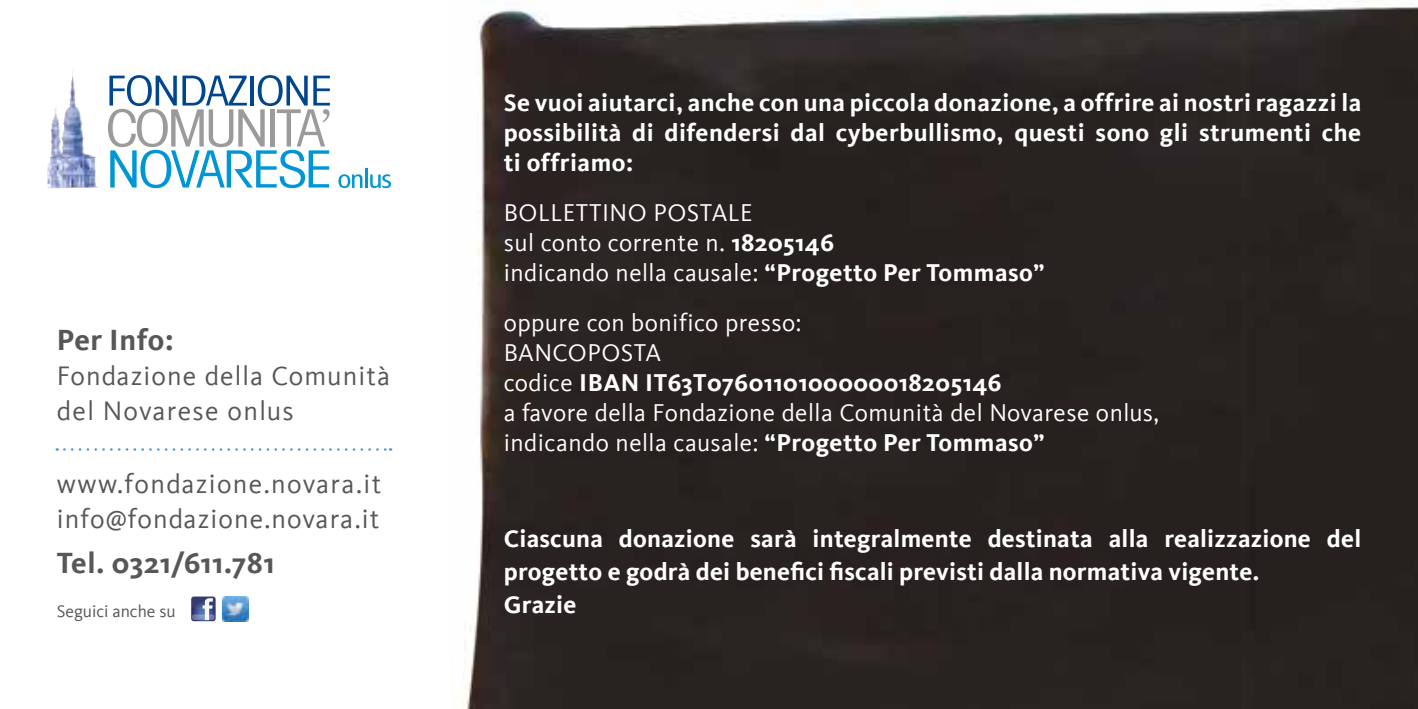
<style>
.page{position:relative;width:1418px;height:709px;background:#fff}
.page>*{position:absolute;margin:0;border:0;box-sizing:border-box;transform-origin:0 0}
.t1{font:700 30px "Kievit";letter-spacing:.01em;color:#575756}
.t2{font:27.5px/35px "Kievit";letter-spacing:.04em;color:#575756}
.t3{font:700 25px/30px "Kievit";letter-spacing:.01em;color:#fff;text-align:justify}
.t4{font:25px/30px "Kievit";letter-spacing:.02em;color:#fff}
.t5{font:17.5px "Kievit";color:#575756}
.s1{font-weight:700}
</style>
<div class="page">
<img style="left:463px;top:1px;width:954px;height:708px">
<svg style="left:190px;top:596px;width:26px;height:26px"></svg>
<svg style="left:191px;top:596px;width:24px;height:25px"></svg>
<svg style="left:192px;top:614px;width:23px;height:6px"></svg>
<img style="left:223px;top:596px;width:26px;height:26px">
<svg style="left:64px;top:448px;width:327px;height:3px"></svg>
<img style="left:47px;top:68px;width:52px;height:120px">
<svg style="left:108px;top:75px;width:222px;height:113px"></svg>
<svg style="left:338px;top:174px;width:24px;height:14px"></svg>
<hr style="left:365px;top:168px;width:2px;height:20px;background:#0096d6">
<svg style="left:370px;top:174px;width:21px;height:14px"></svg>
<p class="t1" style="left:57px;top:322px;width:118px">Per Info:</p>
<p class="t2" style="left:57px;top:358px;width:335px">Fondazione della Comunità del Novarese onlus</p>
<p class="t2" style="left:57px;top:466px;width:326px">www.fondazione.novara.it info@fondazione.novara.it</p>
<p class="t1" style="left:57px;top:545px;width:219px">Tel. 0321/611.781</p>
<p class="t5" style="left:57px;top:601px;width:120px">Seguici anche su</p>
<p class="t3" style="left:504px;top:87px;width:859px">Se vuoi aiutarci, anche con una piccola donazione, a offrire ai nostri ragazzi la possibilità di difendersi dal cyberbullismo, questi sono gli strumenti che ti offriamo:</p>
<p class="t4" style="left:504px;top:198px;width:542px">BOLLETTINO POSTALE<br>sul conto corrente n. <span class="s1">18205146<br></span>indicando nella causale: <span class="s1">“Progetto Per Tommaso”</span></p>
<p class="t4" style="left:504px;top:308px;width:656px">oppure con bonifico presso:<br>BANCOPOSTA<br>codice <span class="s1">IBAN IT63T0760110100000018205146<br></span>a favore della Fondazione della Comunità del Novarese onlus, indicando nella causale: <span class="s1">“Progetto Per Tommaso”</span></p>
<p class="t3" style="left:504px;top:522px;width:859px;line-height:33px;text-align:left">Ciascuna donazione sarà integralmente destinata alla realizzazione del progetto e godrà dei benefici fiscali previsti dalla normativa vigente.<br>Grazie</p>
</div>
